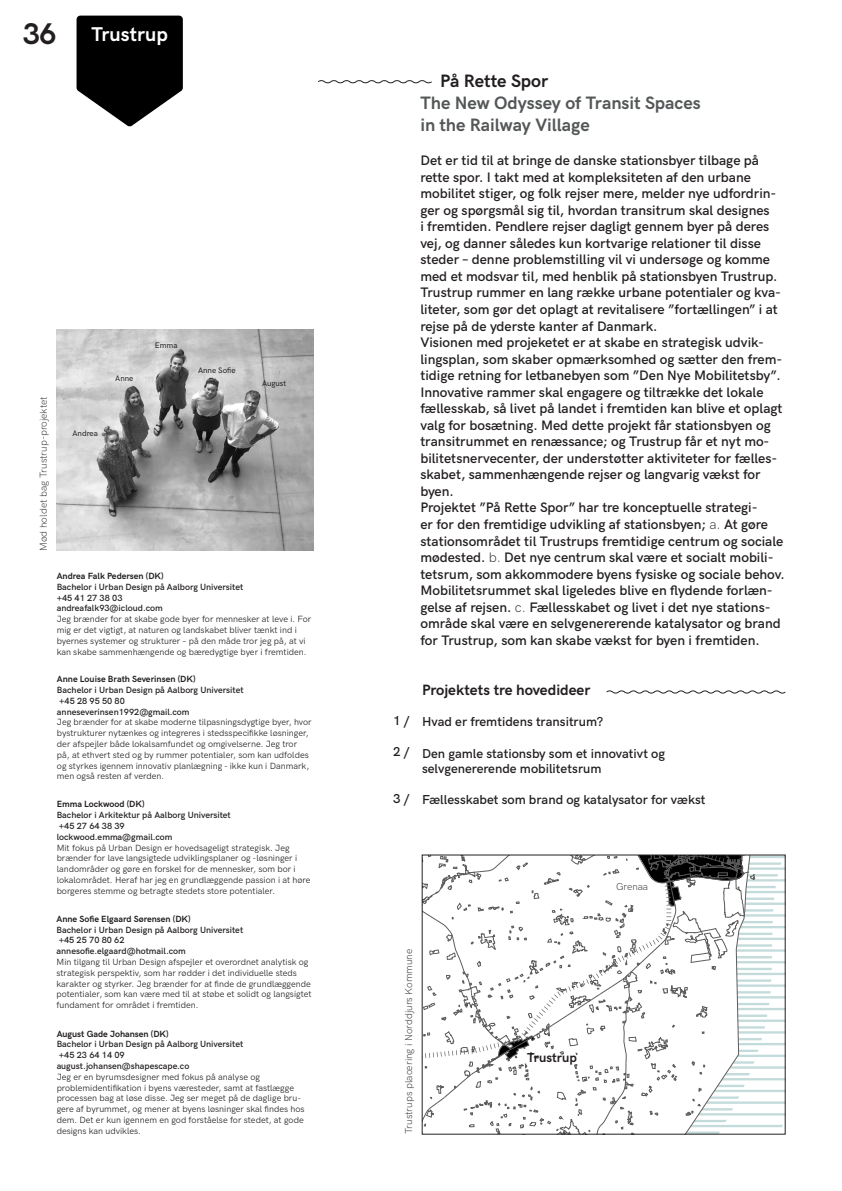
<style>
.page{position:relative;width:842px;height:1191px;background:#fff}
.page>*{position:absolute;margin:0;border:0;box-sizing:border-box;transform-origin:0 0}
.t1{font:700 30px "HK Grotesk";color:#231f20}
.t2{font:700 20px "HK Grotesk";color:#fff}
.t3{font:700 18px "HK Grotesk";color:#545758}
.t4{font:700 18px "HK Grotesk";color:#231f20}
.t5{font:700 15px "HK Grotesk";color:#231f20}
.t6{font:600 13.8px/16.5px "HK Grotesk";color:#231f20}
.t7{font:600 13px "HK Grotesk";color:#231f20}
.t8{font:700 13px "HK Grotesk";color:#231f20}
.t9{font:300 10px "HK Grotesk";color:#231f20}
.t10{font:9px/10.8px "HK Grotesk";color:#231f20}
.t11{font:600 9px "HK Grotesk";color:#231f20}
.t12{font:700 9px "HK Grotesk";color:#231f20}
.t13{font:500 8px "HK Grotesk";color:#231f20}
.s1{font-weight:300}
</style>
<div class="page">
<img style="left:57px;top:329px;width:257px;height:222px">
<svg style="left:318px;top:80px;width:114px;height:4px"></svg>
<svg style="left:606px;top:690px;width:180px;height:4px"></svg>
<svg style="left:77px;top:16px;width:106px;height:111px"></svg>
<svg style="left:755px;top:857px;width:28px;height:271px"></svg>
<svg style="left:422px;top:854px;width:333px;height:278px"></svg>
<h1 class="t1" style="left:23px;top:11px;width:36px">36</h1>
<p class="t2" style="left:91px;top:19px;width:78px">Trustrup</p>
<p class="t9" style="left:36px;top:551px;width:156px;rotate:-90deg">Mød holdet bag Trustrup-projektet</p>
<p class="t13" style="left:115px;top:372px;width:20px">Anne</p>
<p class="t13" style="left:72px;top:427px;width:27px">Andrea</p>
<p class="t13" style="left:155px;top:339px;width:24px">Emma</p>
<p class="t13" style="left:198px;top:364px;width:39px">Anne Sofie</p>
<p class="t13" style="left:262px;top:377px;width:26px">August</p>
<p class="t12" style="left:57px;top:569px;width:109px">Andrea Falk Pedersen (DK)</p>
<p class="t11" style="left:57px;top:580px;width:188px">Bachelor i Urban Design på Aalborg Universitet</p>
<p class="t11" style="left:57px;top:590px;width:67px">+45 41 27 38 03</p>
<p class="t11" style="left:57px;top:601px;width:107px">andreafalk93@icloud.com</p>
<p class="t10" style="left:57px;top:613px;width:256px">Jeg brænder for at skabe gode byer for mennesker at leve i. For mig er det vigtigt, at naturen og landskabet bliver tænkt ind i byernes systemer og strukturer – på den måde tror jeg på, at vi kan skabe sammenhængende og bæredygtige byer i fremtiden.</p>
<p class="t12" style="left:57px;top:672px;width:140px">Anne Louise Brath Severinsen (DK)</p>
<p class="t11" style="left:57px;top:683px;width:188px">Bachelor i Urban Design på Aalborg Universitet</p>
<p class="t11" style="left:59px;top:694px;width:67px">+45 28 95 50 80</p>
<p class="t11" style="left:57px;top:705px;width:134px">anneseverinsen1992@gmail.com</p>
<p class="t10" style="left:57px;top:716px;width:256px">Jeg brænder for at skabe moderne tilpasningsdygtige byer, hvor bystrukturer nytænkes og integreres i stedsspecifikke løsninger, der afspejler både lokalsamfundet og omgivelserne. Jeg tror på, at ethvert sted og by rummer potentialer, som kan udfoldes og styrkes igennem innovativ planlægning - ikke kun i Danmark, men også resten af verden.</p>
<p class="t12" style="left:57px;top:797px;width:89px">Emma Lockwood (DK)</p>
<p class="t11" style="left:57px;top:808px;width:176px">Bachelor i Arkitektur på Aalborg Universitet</p>
<p class="t11" style="left:59px;top:819px;width:67px">+45 27 64 38 39</p>
<p class="t11" style="left:57px;top:830px;width:117px">lockwood.emma@gmail.com</p>
<p class="t10" style="left:57px;top:841px;width:255px">Mit fokus på Urban Design er hovedsageligt strategisk. Jeg brænder for lave langsigtede udviklingsplaner og -løsninger i landområder og gøre en forskel for de mennesker, som bor i lokalområdet. Heraf har jeg en grundlæggende passion i at høre borgeres stemme og betragte stedets store potentialer.</p>
<p class="t12" style="left:57px;top:912px;width:136px">Anne Sofie Elgaard Sørensen (DK)</p>
<p class="t11" style="left:57px;top:922px;width:188px">Bachelor i Urban Design på Aalborg Universitet</p>
<p class="t11" style="left:59px;top:933px;width:67px">+45 25 70 80 62</p>
<p class="t11" style="left:57px;top:944px;width:131px">annesofie.elgaard@hotmail.com</p>
<p class="t10" style="left:57px;top:956px;width:257px">Min tilgang til Urban Design afspejler et overordnet analytisk og strategisk perspektiv, som har rødder i det individuelle steds karakter og styrker. Jeg brænder for at finde de grundlæggende potentialer, som kan være med til at støbe et solidt og langsigtet fundament for området i fremtiden.</p>
<p class="t12" style="left:57px;top:1026px;width:113px">August Gade Johansen (DK)</p>
<p class="t11" style="left:57px;top:1037px;width:188px">Bachelor i Urban Design på Aalborg Universitet</p>
<p class="t11" style="left:59px;top:1048px;width:67px">+45 23 64 14 09</p>
<p class="t11" style="left:57px;top:1059px;width:134px">august.johansen@shapescape.co</p>
<p class="t10" style="left:57px;top:1070px;width:205px">Jeg er en byrumsdesigner med fokus på analyse og</p>
<p class="t10" style="left:57px;top:1081px;width:249px">problemidentifikation i byens væresteder, samt at fastlægge processen bag at løse disse. Jeg ser meget på de daglige bru&shy;gere af byrummet, og mener at byens løsninger skal findes hos dem. Det er kun igennem en god forståelse for stedet, at gode designs kan udvikles.</p>
<p class="t4" style="left:440px;top:68px;width:109px">På Rette Spor</p>
<p class="t3" style="left:420px;top:89px;width:282px">The New Odyssey of Transit Spaces</p>
<p class="t3" style="left:420px;top:111px;width:171px">in the Railway Village</p>
<p class="t6" style="left:420px;top:151px;width:362px">Det er tid til at bringe de danske stationsbyer tilbage på rette spor. I takt med at kompleksiteten af den urbane mobilitet stiger, og folk rejser mere, melder nye udfordrin&shy;ger og spørgsmål sig til, hvordan transitrum skal designes<br>i fremtiden. Pendlere rejser dagligt gennem byer på deres vej, og danner således kun kortvarige relationer til disse steder – denne problemstilling vil vi undersøge og komme med et modsvar til, med henblik på stationsbyen Trustrup.<br>Trustrup rummer en lang række urbane potentialer og kva&shy;liteter, som gør det oplagt at revitalisere ”fortællingen” i at rejse på de yderste kanter af Danmark.</p>
<p class="t6" style="left:420px;top:333px;width:364px">Visionen med projeketet er at skabe en strategisk udvik&shy;lingsplan, som skaber opmærksomhed og sætter den frem&shy;tidige retning for letbanebyen som ”Den Nye Mobilitetsby”.<br>Innovative rammer skal engagere og tiltrække det lokale fællesskab, så livet på landet i fremtiden kan blive et oplagt valg for bosætning. Med dette projekt får stationsbyen og transitrummet en renæssance; og Trustrup får et nyt mo&shy;bilitetsnervecenter, der understøtter aktiviteter for fælles&shy;skabet, sammenhængende rejser og langvarig vækst for byen.</p>
<p class="t6" style="left:420px;top:498px;width:366px">Projektet ”På Rette Spor” har tre konceptuelle strategi-<br>er for den fremtidige udvikling af stationsbyen; <span class="s1">a.</span> At gøre stationsområdet til Trustrups fremtidige centrum og sociale mødested. <span class="s1">b.</span> Det nye centrum skal være et socialt mobili&shy;tetsrum, som akkommodere byens fysiske og sociale behov.<br>Mobilitetsrummet skal ligeledes blive en flydende forlæn&shy;gelse af rejsen. <span class="s1">c.</span> Fællesskabet og livet i det nye stations&shy;område skal være en selvgenererende katalysator og brand for Trustrup, som kan skabe vækst for byen i fremtiden.</p>
<p class="t7" style="left:393px;top:711px;width:18px">1 /</p>
<p class="t7" style="left:393px;top:742px;width:18px">2 /</p>
<p class="t7" style="left:393px;top:789px;width:18px">3 /</p>
<p class="t5" style="left:422px;top:678px;width:170px">Projektets tre hovedideer</p>
<p class="t7" style="left:422px;top:712px;width:183px">Hvad er fremtidens transitrum?</p>
<p class="t7" style="left:422px;top:743px;width:245px">Den gamle stationsby som et innovativt og</p>
<p class="t7" style="left:422px;top:759px;width:181px">selvgenererende mobilitetsrum</p>
<p class="t7" style="left:422px;top:790px;width:285px">Fællesskabet som brand og katalysator for vækst</p>
<p class="t9" style="left:616px;top:879px;width:34px">Grenaa</p>
<p class="t9" style="left:401px;top:1134px;width:187px;rotate:-90deg">Trustrups placering i Norddjurs Kommune</p>
<p class="t8" style="left:527px;top:1048px;width:51px">Trustrup</p>
</div>
